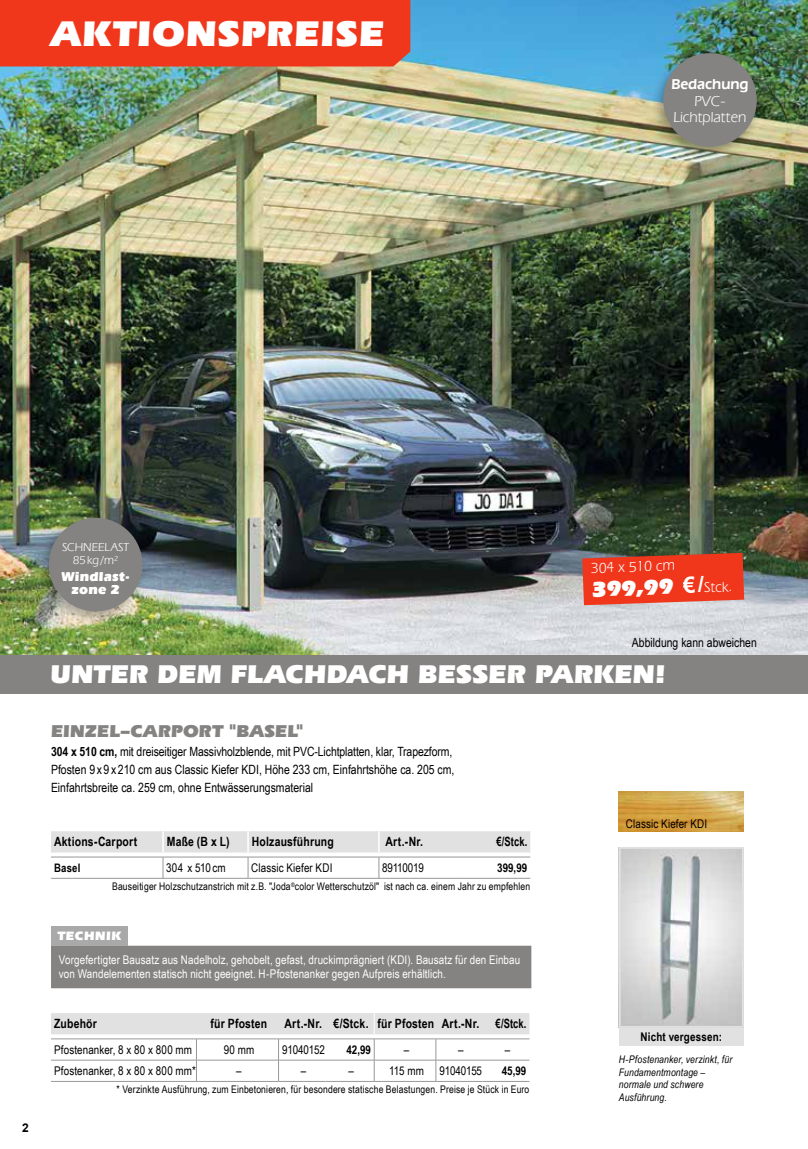
<style>
.page{position:relative;width:808px;height:1149px;background:#fff}
.page>*{position:absolute;margin:0;border:0;box-sizing:border-box;transform-origin:0 0}
.t1{font:900 37.5px "Eras IT Cby BT";letter-spacing:.03em;color:#fff}
.t2{font:900 27px "Eras IT Cby BT";letter-spacing:.015em;color:#fff}
.t3{font:900 22.5px "Eras IT Cby BT";color:#fff}
.t4{font:900 18px "Eras IT Cby BT";letter-spacing:.015em;color:#858382}
.t5{font:15px/16.5px "Eras IT Cby BT";color:#fff;text-align:center}
.t6{font:600 15px "Eras IT Cby BT";color:#fff}
.t7{font:900 13.5px/13.5px "Eras IT Cby BT";letter-spacing:.015em;color:#fff;text-align:center}
.t8{font:12.75px/18px "Arial Narrow";color:#000}
.t9{font:700 12.75px "Arial Narrow";letter-spacing:.015em;color:#000}
.t10{font:700 12.75px "Arial Narrow";letter-spacing:.015em;color:#000;scale:.9 1}
.t11{font:900 12.75px "Eras IT Cby BT";letter-spacing:.045em;color:#fff}
.t12{font:12px/14.4px "Arial Narrow";letter-spacing:.01em;color:#fff}
.t13{font:12px "Arial Narrow";letter-spacing:.01em;color:#000}
.t14{font:700 12px "Arial Narrow";letter-spacing:.015em;color:#000}
.t15{font:12px "Arial Narrow";letter-spacing:-.015em;color:#000}
.t16{font:12px/13.5px "Eras IT Cby BT";color:#fff;text-align:center}
.t17{font:700 12px "Arial";color:#000}
.t18{font:700 11.7px "Arial Narrow";letter-spacing:.015em;color:#000}
.t19{font:10.5px "Arial Narrow";letter-spacing:.015em;color:#000}
.t20{font:italic 10.5px/12.6px "Arial Narrow";letter-spacing:.015em;color:#000}
.s1{font-family:"Arial";font-weight:700}
.s2{font-weight:400;font-size:14.85px}
.s3{font-weight:700}
</style>
<div class="page">
<img style="left:0;top:0;width:808px;height:655px">
<svg style="left:582px;top:552px;width:162px;height:53px;background:#e24229"></svg>
<hr style="left:51px;top:877px;width:112px;height:1px;background:#9a9897">
<hr style="left:163px;top:877px;width:85px;height:1px;background:#9a9897">
<hr style="left:464px;top:877px;width:66px;height:1px;background:#9a9897">
<hr style="left:379px;top:877px;width:85px;height:1px;background:#9a9897">
<hr style="left:248px;top:877px;width:131px;height:1px;background:#9a9897">
<svg style="left:51px;top:831px;width:479px;height:46px"></svg>
<div style="left:0;top:655px;width:808px;height:38px;background:#858382"></div>
<hr style="left:51px;top:1080px;width:145px;height:1px;background:#9a9897">
<hr style="left:374px;top:1080px;width:62px;height:1px;background:#9a9897">
<hr style="left:483px;top:1080px;width:46px;height:1px;background:#9a9897">
<hr style="left:279px;top:1080px;width:46px;height:1px;background:#9a9897">
<hr style="left:436px;top:1080px;width:47px;height:1px;background:#9a9897">
<hr style="left:325px;top:1080px;width:49px;height:1px;background:#9a9897">
<hr style="left:196px;top:1080px;width:83px;height:1px;background:#9a9897">
<svg style="left:51px;top:1013px;width:478px;height:67px"></svg>
<div style="left:36px;top:514px;width:112px;height:111px;background:#000;opacity:.3"></div>
<div style="left:49px;top:517px;width:93px;height:94px;background:#858382;border-radius:50%"></div>
<div style="left:52px;top:946px;width:479px;height:41px;background:#858382"></div>
<div style="left:51px;top:945px;width:480px;height:42px;border:2px solid #858382"></div>
<div style="left:51px;top:926px;width:77px;height:19px;background:#aaa9a9"></div>
<img style="left:619px;top:791px;width:125px;height:40px">
<img style="left:622px;top:849px;width:119px;height:175px">
<div style="left:619px;top:846px;width:125px;height:181px;border:2px solid #e1e1e1"></div>
<div style="left:619px;top:1027px;width:125px;height:18px;background:#e1e1e1"></div>
<div style="left:650px;top:49px;width:112px;height:112px;background:#000;opacity:.3"></div>
<div style="left:663px;top:53px;width:94px;height:94px;background:#858382;border-radius:50%"></div>
<div style="left:0;top:0;width:410px;height:66px;background:#f0371b"></div>
<svg style="left:807px;top:0;width:1px;height:66px"></svg>
<h1 class="t1" style="left:51px;top:10px;width:334px">AKTIONSPREISE</h1>
<p class="t6" style="left:671px;top:75px;width:79px">Bedachung</p>
<p class="t5" style="left:674px;top:92px;width:74px">PVC-<br>Lichtplatten</p>
<p class="t17" style="left:22px;top:1119px;width:8px">2</p>
<p class="t16" style="left:62px;top:539px;width:69px">SCHNEELAST<br>85kg/m²</p>
<p class="t7" style="left:62px;top:569px;width:70px">Windlast&shy;zone 2</p>
<p class="t5" style="left:591px;top:559px;width:85px;rotate:-2deg">304 x 510 cm</p>
<h3 class="t3" style="left:591px;top:575px;width:142px;rotate:-2deg">399,99 <span class="s1">€/</span><span class="s2">Stck.</span></h3>
<p class="t8" style="left:632px;top:632px;width:126px">Abbildung kann abweichen</p>
<h2 class="t2" style="left:51px;top:657px;width:617px">UNTER DEM FLACHDACH BESSER PARKEN!</h2>
<h3 class="t4" style="left:51px;top:719px;width:254px">EINZEL–CARPORT "BASEL"</h3>
<p class="t8" style="left:51px;top:741px;width:405px"><span class="s3">304 x 510 cm,</span> mit dreiseitiger Massivholzblende, mit PVC-Lichtplatten, klar, Trapezform,<br>Pfosten 9 x 9 x 210 cm aus Classic Kiefer KDI, Höhe 233 cm, Einfahrtshöhe ca. 205 cm,<br>Einfahrtsbreite ca. 259 cm, ohne Entwässerungsmaterial</p>
<p class="t9" style="left:54px;top:832px;width:85px">Aktions-Carport</p>
<p class="t9" style="left:167px;top:832px;width:64px">Maße (B x L)</p>
<p class="t9" style="left:252px;top:832px;width:84px">Holzausführung</p>
<p class="t9" style="left:385px;top:832px;width:39px">Art.-Nr.</p>
<p class="t10" style="left:496px;top:832px;width:36px">€/Stck.</p>
<p class="t18" style="left:54px;top:858px;width:28px">Basel</p>
<p class="t13" style="left:166px;top:858px;width:61px">304 x 510cm</p>
<p class="t13" style="left:251px;top:858px;width:83px">Classic Kiefer KDI</p>
<p class="t15" style="left:382px;top:858px;width:43px">89110019</p>
<p class="t14" style="left:497px;top:858px;width:32px">399,99</p>
<p class="t19" style="left:112px;top:878px;width:420px">Bauseitiger Holzschutzanstrich mit z.B. "Joda<sup>®</sup>color Wetterschutzöl" ist nach ca. einem Jahr zu empfehlen</p>
<p class="t11" style="left:57px;top:927px;width:65px">TECHNIK</p>
<p class="t12" style="left:59px;top:951px;width:463px">Vorgefertigter Bausatz aus Nadelholz, gehobelt, gefast, druckimprägniert (KDI). Bausatz für den Einbau von Wandelementen statisch nicht geeignet. H-Pfostenanker gegen Aufpreis erhältlich.</p>
<p class="t9" style="left:54px;top:1013px;width:44px">Zubehör</p>
<p class="t9" style="left:211px;top:1013px;width:58px">für Pfosten</p>
<p class="t9" style="left:284px;top:1013px;width:196px">Art.-Nr. €/Stck. für Pfosten Art.-Nr.</p>
<p class="t10" style="left:496px;top:1013px;width:36px">€/Stck.</p>
<p class="t13" style="left:54px;top:1040px;width:140px">Pfostenanker, 8 x 80 x 800 mm</p>
<p class="t13" style="left:224px;top:1040px;width:32px">90 mm</p>
<p class="t15" style="left:282px;top:1040px;width:44px">91040152</p>
<p class="t14" style="left:346px;top:1040px;width:26px">42,99</p>
<p class="t13" style="left:404px;top:1040px;width:7px">–</p>
<p class="t13" style="left:458px;top:1040px;width:7px">–</p>
<p class="t13" style="left:505px;top:1040px;width:7px">–</p>
<p class="t13" style="left:54px;top:1061px;width:143px">Pfostenanker, 8 x 80 x 800 mm*</p>
<p class="t13" style="left:236px;top:1061px;width:7px">–</p>
<p class="t13" style="left:301px;top:1061px;width:7px">–</p>
<p class="t13" style="left:348px;top:1061px;width:7px">–</p>
<p class="t13" style="left:389px;top:1061px;width:36px">115 mm</p>
<p class="t15" style="left:440px;top:1061px;width:44px">91040155</p>
<p class="t14" style="left:502px;top:1061px;width:26px">45,99</p>
<p class="t19" style="left:117px;top:1081px;width:414px">* Verzinkte Ausführung, zum Einbetonieren, für besondere statische Belastungen. Preise je Stück in Euro</p>
<p class="t13" style="left:626px;top:814px;width:83px">Classic Kiefer KDI</p>
<p class="t14" style="left:641px;top:1027px;width:83px">Nicht vergessen:</p>
<p class="t20" style="left:619px;top:1052px;width:115px">H-Pfostenanker, verzinkt, für<br>Fundamentmontage – normale und schwere<br>Ausführung.</p>
</div>
